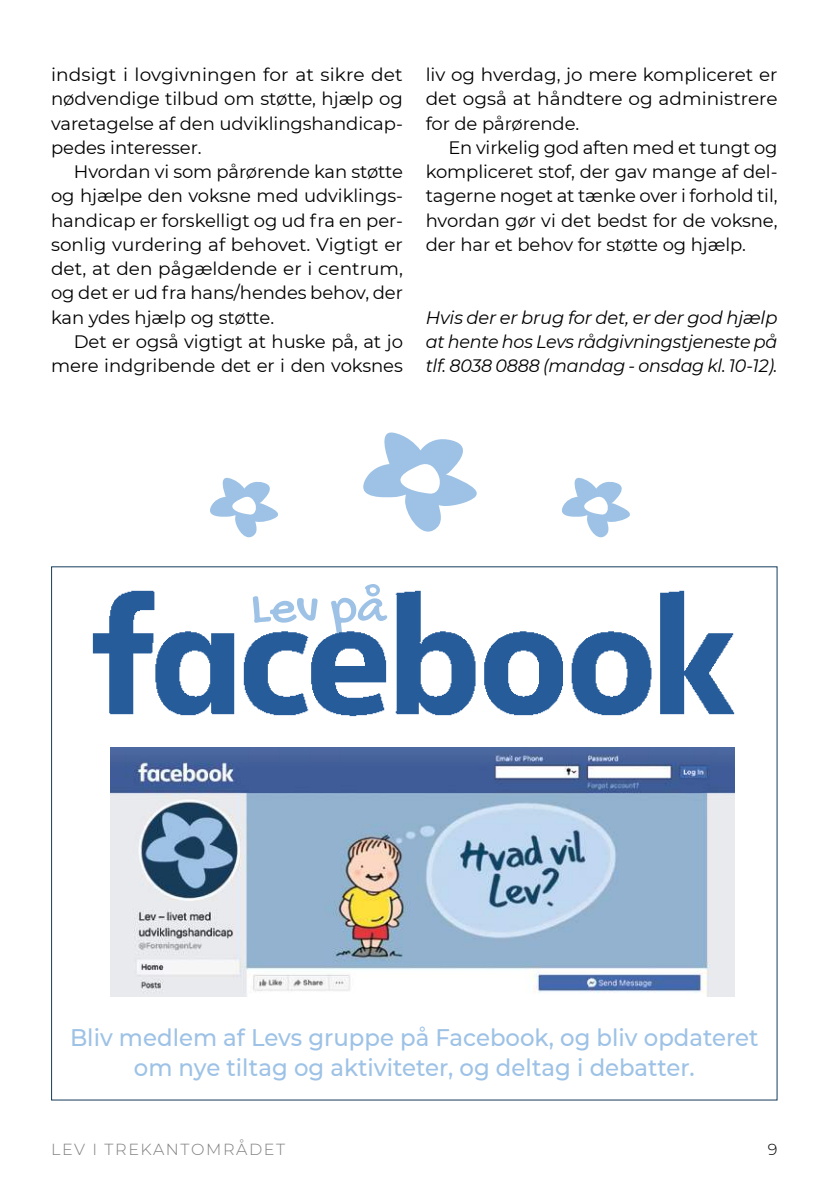
<style>
.page{position:relative;width:840px;height:1191px;background:#fff}
.page>*{position:absolute;margin:0;border:0;box-sizing:border-box;transform-origin:0 0}
.t1{font:52px "Gochi Hand";color:#9dc2e6}
.t2{font:500 24px/30px "Montserrat";color:#9dc2e6;text-align:center;scale:.95 1}
.t3{font:18px/24.2px "Montserrat";letter-spacing:-.005em;color:#000;text-align:justify}
.t4{font:italic 18px/24.2px "Montserrat";letter-spacing:-.015em;color:#000;text-align:justify}
.t5{font:300 16px "Montserrat";letter-spacing:.1em;color:#7f7f7f}
.t6{font:300 16px "Montserrat";color:#000}
</style>
<div class="page">
<img style="left:92px;top:590px;width:643px;height:127px">
<img style="left:111px;top:747px;width:623px;height:249px">
<svg style="left:363px;top:432px;width:113px;height:99px"></svg>
<svg style="left:210px;top:478px;width:68px;height:59px"></svg>
<svg style="left:562px;top:478px;width:67px;height:59px"></svg>
<p class="t3" style="left:51px;top:62px;width:353px">indsigt i lovgivningen for at sikre det nødvendige tilbud om støtte, hjælp og varetagelse af den udviklingshandicap&shy;pedes interesser.</p>
<p class="t3" style="left:51px;top:159px;width:353px;text-indent:23px">Hvordan vi som pårørende kan støtte og hjælpe den voksne med udviklings&shy;handicap er forskelligt og ud fra en per&shy;sonlig vurdering af behovet. Vigtigt er det, at den pågældende er i centrum, og det er ud fra hans/hendes behov, der kan ydes hjælp og støtte.</p>
<p class="t3" style="left:51px;top:329px;width:353px;text-align:right">Det er også vigtigt at huske på, at jo mere indgribende det er i den voksnes</p>
<p class="t3" style="left:425px;top:62px;width:353px">liv og hverdag, jo mere kompliceret er det også at håndtere og administrere for de pårørende.</p>
<p class="t3" style="left:425px;top:135px;width:353px;text-indent:23px">En virkelig god aften med et tungt og kompliceret stof, der gav mange af del&shy;tagerne noget at tænke over i forhold til, hvordan gør vi det bedst for de voksne, der har et behov for støtte og hjælp.</p>
<p class="t4" style="left:425px;top:304px;width:353px">Hvis der er brug for det, er der god hjælp at hente hos Levs rådgivningstjeneste på tlf. 8038 0888 (mandag - onsdag kl. 10-12).</p>
<h1 class="t1" style="left:250px;top:580px;width:137px">Lev på</h1>
<h2 class="t2" style="left:70px;top:1021px;width:726px">Bliv medlem af Levs gruppe på Facebook, og bliv opdateret om nye tiltag og aktiviteter, og deltag i debatter.</h2>
<p class="t5" style="left:51px;top:1138px;width:235px">LEV I TREKANTOMRÅDET</p>
<p class="t6" style="left:767px;top:1138px;width:11px">9</p>
</div>
